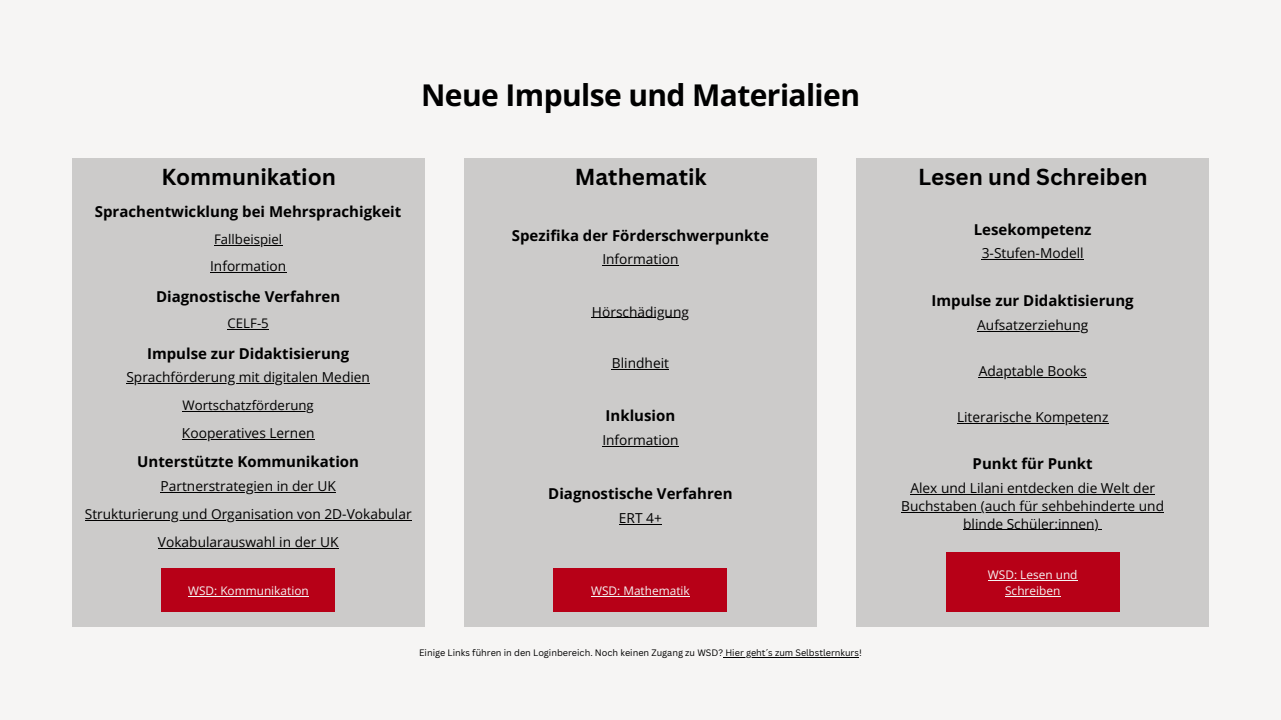
<style>
.page{position:relative;width:1281px;height:720px;background:#f6f5f4}
.page>*{position:absolute;margin:0;border:0;box-sizing:border-box;transform-origin:0 0}
.t1{font:700 30px "Open Sans";letter-spacing:-.02em;color:#000}
.t2{font:700 22.5px "Canva Sans";color:#000}
.t3{font:700 15px "Open Sans";color:#000}
.t4{font:13.75px "Open Sans";color:#000}
.t5{font:13.25px "Open Sans";color:#000}
.t6{font:11.88px/16px "Open Sans";color:#f6f5f4;text-align:center}
.t7{font:9.12px "Canva Sans";color:#000}
</style>
<div class="page">
<div style="left:72px;top:159px;width:352px;height:468px;background:#cccbca"></div>
<div style="left:464px;top:159px;width:352px;height:468px;background:#cccbca"></div>
<div style="left:856px;top:159px;width:353px;height:468px;background:#cccbca"></div>
<div style="left:162px;top:568px;width:173px;height:43px;background:#b70017"></div>
<hr style="left:188px;top:596px;width:121px;height:1px;background:#f6f5f4">
<div style="left:554px;top:568px;width:173px;height:43px;background:#b70017"></div>
<hr style="left:591px;top:596px;width:99px;height:1px;background:#f6f5f4">
<div style="left:946px;top:552px;width:173px;height:59px;background:#b70017"></div>
<hr style="left:988px;top:580px;width:89px;height:1px;background:#f6f5f4">
<hr style="left:1005px;top:596px;width:55px;height:1px;background:#f6f5f4">
<hr style="left:210px;top:272px;width:76px;height:1px;background:#000">
<hr style="left:602px;top:265px;width:76px;height:1px;background:#000">
<hr style="left:981px;top:259px;width:102px;height:1px;background:#000">
<hr style="left:126px;top:383px;width:244px;height:1px;background:#000">
<hr style="left:602px;top:446px;width:76px;height:1px;background:#000">
<hr style="left:977px;top:331px;width:111px;height:1px;background:#000">
<hr style="left:160px;top:492px;width:176px;height:1px;background:#000">
<hr style="left:619px;top:524px;width:43px;height:1px;background:#000">
<hr style="left:910px;top:494px;width:245px;height:1px;background:#000">
<hr style="left:901px;top:512px;width:263px;height:1px;background:#000">
<hr style="left:963px;top:530px;width:135px;height:1px;background:#000">
<hr style="left:214px;top:245px;width:68px;height:1px;background:#000">
<hr style="left:183px;top:411px;width:131px;height:1px;background:#000">
<hr style="left:182px;top:439px;width:132px;height:1px;background:#000">
<hr style="left:85px;top:520px;width:327px;height:1px;background:#000">
<hr style="left:158px;top:548px;width:180px;height:1px;background:#000">
<hr style="left:228px;top:329px;width:41px;height:1px;background:#000">
<hr style="left:592px;top:317px;width:97px;height:1px;background:#000">
<hr style="left:612px;top:369px;width:57px;height:1px;background:#000">
<hr style="left:978px;top:377px;width:109px;height:1px;background:#000">
<hr style="left:957px;top:423px;width:151px;height:1px;background:#000">
<hr style="left:723px;top:657px;width:136px;height:1px;background:#000">
<h2 class="t1" style="left:421px;top:74px;width:440px">Neue Impulse und Materialien</h2>
<h1 class="t2" style="left:161px;top:161px;width:176px">Kommunikation</h1>
<h2 class="t2" style="left:575px;top:161px;width:134px">Mathematik</h2>
<h4 class="t2" style="left:918px;top:161px;width:231px">Lesen und Schreiben</h4>
<h6 class="t3" style="left:95px;top:201px;width:308px">Sprachentwicklung bei Mehrsprachigkeit</h6>
<h4 class="t5" style="left:214px;top:230px;width:70px">Fallbeispiel</h4>
<h4 class="t4" style="left:210px;top:257px;width:78px">Information</h4>
<h5 class="t3" style="left:156px;top:286px;width:186px">Diagnostische Verfahren</h5>
<h4 class="t5" style="left:228px;top:314px;width:43px">CELF-5</h4>
<h5 class="t3" style="left:147px;top:343px;width:204px">Impulse zur Didaktisierung</h5>
<h5 class="t4" style="left:126px;top:367px;width:245px">Sprachförderung mit digitalen Medien</h5>
<h5 class="t5" style="left:183px;top:396px;width:133px">Wortschatzförderung</h5>
<h4 class="t4" style="left:182px;top:423px;width:134px">Kooperatives Lernen</h4>
<h5 class="t3" style="left:137px;top:451px;width:223px">Unterstützte Kommunikation</h5>
<h5 class="t4" style="left:160px;top:476px;width:177px">Partnerstrategien in der UK</h5>
<h5 class="t4" style="left:85px;top:505px;width:328px">Strukturierung und Organisation von 2D-Vokabular</h5>
<h5 class="t4" style="left:158px;top:532px;width:182px">Vokabularauswahl in der UK</h5>
<h5 class="t3" style="left:512px;top:225px;width:258px">Spezifika der Förderschwerpunkte</h5>
<p class="t4" style="left:602px;top:250px;width:78px">Information</p>
<h5 class="t4" style="left:592px;top:302px;width:99px">Hörschädigung</h5>
<p class="t4" style="left:612px;top:353px;width:59px">Blindheit</p>
<h5 class="t3" style="left:605px;top:405px;width:71px">Inklusion</h5>
<p class="t4" style="left:602px;top:430px;width:78px">Information</p>
<h5 class="t3" style="left:548px;top:483px;width:186px">Diagnostische Verfahren</h5>
<h4 class="t4" style="left:619px;top:508px;width:44px">ERT 4+</h4>
<p class="t6" style="left:188px;top:583px;width:122px">WSD: Kommunikation</p>
<h5 class="t6" style="left:591px;top:583px;width:100px">WSD: Mathematik</h5>
<p class="t7" style="left:419px;top:646px;width:444px">Einige Links führen in den Loginbereich. Noch keinen Zugang zu WSD? Hier geht´s zum Selbstlernkurs!</p>
<h5 class="t3" style="left:974px;top:219px;width:119px">Lesekompetenz</h5>
<h4 class="t4" style="left:981px;top:244px;width:103px">3-Stufen-Modell</h4>
<h2 class="t3" style="left:931px;top:290px;width:204px">Impulse zur Didaktisierung</h2>
<h4 class="t4" style="left:977px;top:315px;width:112px">Aufsatzerziehung</h4>
<p class="t4" style="left:978px;top:362px;width:110px">Adaptable Books</p>
<p class="t4" style="left:957px;top:407px;width:153px">Literarische Kompetenz</p>
<h5 class="t3" style="left:972px;top:453px;width:122px">Punkt für Punkt</h5>
<h4 class="t4" style="left:910px;top:478px;width:246px">Alex und Lilani entdecken die Welt der</h4>
<h3 class="t4" style="left:901px;top:496px;width:264px">Buchstaben (auch für sehbehinderte und</h3>
<p class="t4" style="left:963px;top:514px;width:137px">blinde Schüler:innen)</p>
<h4 class="t6" style="left:988px;top:567px;width:91px">WSD: Lesen und<br>Schreiben</h4>
</div>
